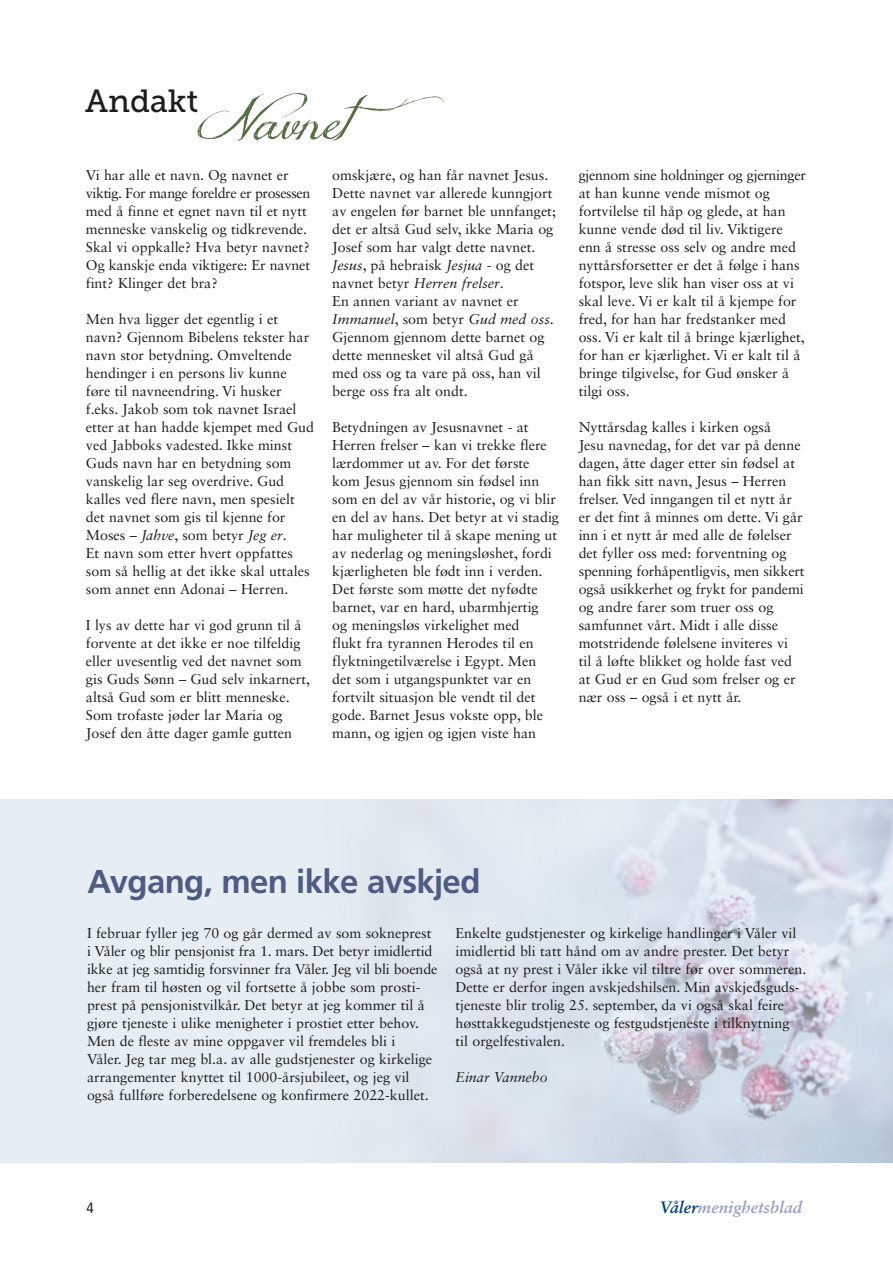
<style>
.page{position:relative;width:893px;height:1263px;background:#fff}
.page>*{position:absolute;margin:0;border:0;box-sizing:border-box;transform-origin:0 0}
.t1{font:51.45px "Jellyka Delicious Cake";color:#556f44}
.t2{font:700 33px "Frutiger LT Std";letter-spacing:-.02em;color:#505b82}
.t3{font:31.95px "Museo Slab 500";color:#1d1d1b}
.t4{font:italic 700 16.5px "Sabon LT Std";color:#94a1c5}
.t5{font:condensed 15px "Frutiger LT Std";color:#1d1d1b}
.t6{font:14.25px/18px "Sabon LT Std";color:#1d1d1b}
.t7{font:italic 14.25px "Sabon LT Std";color:#1d1d1b}
.s1{font-style:italic}
.s2{color:#003c76}
</style>
<div class="page">
<div style="left:0;top:799px;width:893px;height:363px;background:#e6eef4"></div>
<img style="left:376px;top:799px;width:517px;height:363px">
<h3 class="t3" style="left:85px;top:83px;width:114px">Andakt</h3>
<h1 class="t1" style="left:196px;top:88px;width:260px">Navnet</h1>
<p class="t6" style="left:86px;top:166px;width:226px">Vi har alle et navn. Og navnet er viktig. For mange foreldre er prosessen med å finne et egnet navn til et nytt menneske vanskelig og tidkrevende.<br>Skal vi oppkalle? Hva betyr navnet?<br>Og kanskje enda viktigere: Er navnet fint? Klinger det bra?</p>
<p class="t6" style="left:86px;top:310px;width:230px">Men hva ligger det egentlig i et navn? Gjennom Bibelens tekster har navn stor betydning. Omveltende hendinger i en persons liv kunne føre til navneendring. Vi husker f.eks. Jakob som tok navnet Israel etter at han hadde kjempet med Gud ved Jabboks vadested. Ikke minst<br>Guds navn har en betydning som vanskelig lar seg overdrive. Gud kalles ved flere navn, men spesielt det navnet som gis til kjenne for<br>Moses – <span class="s1">Jahve</span>, som betyr <span class="s1">Jeg er</span>.<br>Et navn som etter hvert oppfattes som så hellig at det ikke skal uttales som annet enn Adonai – Herren.</p>
<p class="t6" style="left:86px;top:616px;width:226px">I lys av dette har vi god grunn til å forvente at det ikke er noe tilfeldig eller uvesentlig ved det navnet som gis Guds Sønn – Gud selv inkarnert, altså Gud som er blitt menneske.<br>Som trofaste jøder lar Maria og Josef den åtte dager gamle gutten</p>
<p class="t6" style="left:332px;top:166px;width:225px">omskjære, og han får navnet Jesus.<br>Dette navnet var allerede kunngjort av engelen før barnet ble unnfanget; det er altså Gud selv, ikke Maria og<br>Josef som har valgt dette navnet.<br><span class="s1">Jesus</span>, på hebraisk <span class="s1">Jesjua</span> - og det navnet betyr <span class="s1">Herren frelser</span>.<br>En annen variant av navnet er<br><span class="s1">Immanuel</span>, som betyr <span class="s1">Gud med oss</span>.<br>Gjennom gjennom dette barnet og dette mennesket vil altså Gud gå med oss og ta vare på oss, han vil berge oss fra alt ondt.</p>
<p class="t6" style="left:332px;top:418px;width:228px">Betydningen av Jesusnavnet - at Herren frelser – kan vi trekke flere lærdommer ut av. For det første kom Jesus gjennom sin fødsel inn som en del av vår historie, og vi blir en del av hans. Det betyr at vi stadig har muligheter til å skape mening ut av nederlag og meningsløshet, fordi kjærligheten ble født inn i verden.<br>Det første som møtte det nyfødte barnet, var en hard, ubarmhjertig<br>og meningsløs virkelighet med<br>flukt fra tyrannen Herodes til en flyktningetilværelse i Egypt. Men<br>det som i utgangspunktet var en fortvilt situasjon ble vendt til det gode. Barnet Jesus vokste opp, ble mann, og igjen og igjen viste han</p>
<p class="t6" style="left:579px;top:166px;width:229px">gjennom sine holdninger og gjerninger at han kunne vende mismot og fortvilelse til håp og glede, at han kunne vende død til liv. Viktigere enn å stresse oss selv og andre med nyttårsforsetter er det å følge i hans fotspor, leve slik han viser oss at vi skal leve. Vi er kalt til å kjempe for fred, for han har fredstanker med oss. Vi er kalt til å bringe kjærlighet, for han er kjærlighet. Vi er kalt til å bringe tilgivelse, for Gud ønsker å tilgi oss.</p>
<p class="t6" style="left:579px;top:418px;width:227px">Nyttårsdag kalles i kirken også<br>Jesu navnedag, for det var på denne dagen, åtte dager etter sin fødsel at han fikk sitt navn, Jesus – Herren frelser. Ved inngangen til et nytt år er det fint å minnes om dette. Vi går inn i et nytt år med alle de følelser det fyller oss med: forventning og spenning forhåpentligvis, men sikkert også usikkerhet og frykt for pandemi og andre farer som truer oss og samfunnet vårt. Midt i alle disse motstridende følelsene inviteres vi<br>til å løfte blikket og holde fast ved at Gud er en Gud som frelser og er nær oss – også i et nytt år.</p>
<h2 class="t2" style="left:88px;top:862px;width:394px">Avgang, men ikke avskjed</h2>
<p class="t6" style="left:87px;top:924px;width:352px">I februar fyller jeg 70 og går dermed av som sokneprest i Våler og blir pensjonist fra 1. mars. Det betyr imidlertid ikke at jeg samtidig forsvinner fra Våler. Jeg vil bli boende her fram til høsten og vil fortsette å jobbe som prosti&shy;prest på pensjonistvilkår. Det betyr at jeg kommer til å gjøre tjeneste i ulike menigheter i prostiet etter behov.<br>Men de fleste av mine oppgaver vil fremdeles bli i<br>Våler. Jeg tar meg bl.a. av alle gudstjenester og kirkelige arrangementer knyttet til 1000-årsjubileet, og jeg vil også fullføre forberedelsene og konfirmere 2022-kullet.</p>
<p class="t6" style="left:455px;top:924px;width:352px">Enkelte gudstjenester og kirkelige handlinger i Våler vil imidlertid bli tatt hånd om av andre prester. Det betyr også at ny prest i Våler ikke vil tiltre før over sommeren.<br>Dette er derfor ingen avskjedshilsen. Min avskjedsguds&shy;tjeneste blir trolig 25. september, da vi også skal feire høsttakkegudstjeneste og festgudstjeneste i tilknytning<br>til orgelfestivalen.</p>
<p class="t7" style="left:455px;top:1069px;width:94px">Einar Vannebo</p>
<p class="t5" style="left:87px;top:1199px;width:9px">4</p>
<p class="t4" style="left:660px;top:1198px;width:144px"><span class="s2">Våler</span>menighetsblad</p>
</div>
